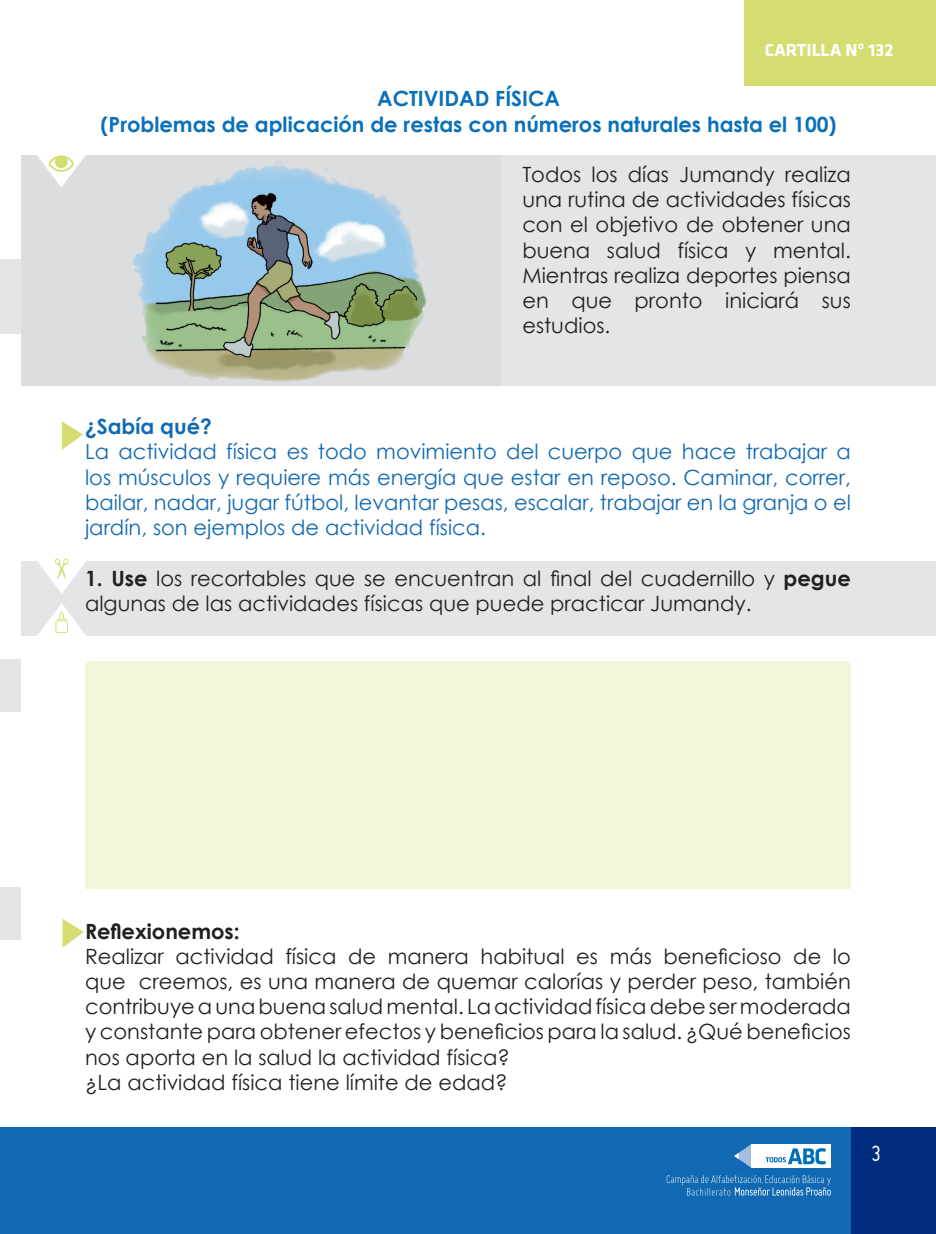
<style>
.page{position:relative;width:936px;height:1234px;background:#fff}
.page>*{position:absolute;margin:0;border:0;box-sizing:border-box;transform-origin:0 0}
.t1{font:24px "Miso";color:#fff}
.t2{font:21px/25.2px "Century Gothic";color:#231f20}
.t3{font:21px/25.2px "Century Gothic";color:#1269b3;text-align:justify}
.t4{font:700 21px/25.2px "Century Gothic";color:#0970b9;text-align:center}
.t5{font:700 21px "Century Gothic";color:#231f20}
.t6{font:700 21px "Century Gothic";color:#1269b3}
.t7{font:700 18px "Klavika";color:#fff}
.t8{font:300 9.75px "Miso";color:#fff}
.s1{font-weight:700}
</style>
<div class="page">
<div style="left:744px;top:0;width:191px;height:85px;background:#d3dd70"></div>
<div style="left:22px;top:1127px;width:913px;height:106px;background:#1269b3"></div>
<div style="left:851px;top:1127px;width:84px;height:106px;background:#012b7d"></div>
<svg style="left:734px;top:1144px;width:17px;height:23px"></svg>
<div style="left:751px;top:1143px;width:79px;height:24px;background:#fff"></div>
<svg style="left:765px;top:1148px;width:60px;height:16px"></svg>
<svg style="left:666px;top:1175px;width:164px;height:20px"></svg>
<div style="left:0;top:1127px;width:22px;height:106px;background:#1269b3"></div>
<div style="left:21px;top:155px;width:914px;height:231px;background:#e4e5e7"></div>
<div style="left:21px;top:155px;width:480px;height:231px;background:#dcdddf"></div>
<svg style="left:37px;top:155px;width:49px;height:32px"></svg>
<div style="left:0;top:259px;width:21px;height:74px;background:#e4e5e7"></div>
<div style="left:0;top:658px;width:21px;height:53px;background:#e4e5e7"></div>
<div style="left:0;top:887px;width:21px;height:52px;background:#e4e5e7"></div>
<div style="left:21px;top:561px;width:914px;height:74px;background:#e4e5e7"></div>
<svg style="left:37px;top:558px;width:49px;height:35px"></svg>
<div style="left:85px;top:661px;width:765px;height:227px;background:#f3f6d9"></div>
<img style="left:133px;top:162px;width:294px;height:220px">
<svg style="left:36px;top:603px;width:51px;height:33px"></svg>
<svg style="left:62px;top:421px;width:21px;height:29px"></svg>
<svg style="left:63px;top:919px;width:21px;height:28px"></svg>
<p class="t7" style="left:764px;top:40px;width:130px">CARTILLA Nº 132</p>
<p class="t4" style="left:101px;top:85px;width:737px">ACTIVIDAD FÍSICA<br>(Problemas de aplicación de restas con números naturales hasta el 100)</p>
<p class="t2" style="left:522px;top:161px;width:330px;text-align:justify">Todos los días Jumandy realiza una rutina de actividades físicas con el objetivo de obtener una buena salud física y mental.<br>Mientras realiza deportes piensa en que pronto iniciará sus estudios.</p>
<p class="t6" style="left:85px;top:410px;width:128px">¿Sabía qué?</p>
<p class="t3" style="left:85px;top:439px;width:767px">La actividad física es todo movimiento del cuerpo que hace trabajar a los músculos y requiere más energía que estar en reposo. Caminar, correr, bailar, nadar, jugar fútbol, levantar pesas, escalar, trabajar en la granja o el jardín, son ejemplos de actividad física.</p>
<p class="t2" style="left:85px;top:565px;width:767px"><span class="s1">1. Use</span> los recortables que se encuentran al final del cuadernillo y <span class="s1">pegue </span>algunas de las actividades físicas que puede practicar Jumandy.</p>
<p class="t5" style="left:85px;top:914px;width:156px">Reflexionemos:</p>
<p class="t2" style="left:85px;top:943px;width:767px">Realizar actividad física de manera habitual es más beneficioso de lo que creemos, es una manera de quemar calorías y perder peso, también contribuye a una buena salud mental. La actividad física debe ser moderada y constante para obtener efectos y beneficios para la salud. ¿Qué beneficios nos aporta en la salud la actividad física?<br>¿La actividad física tiene límite de edad?</p>
<p class="t8" style="left:761px;top:1174px;width:3px">,</p>
<p class="t1" style="left:871px;top:1139px;width:11px">3</p>
</div>
